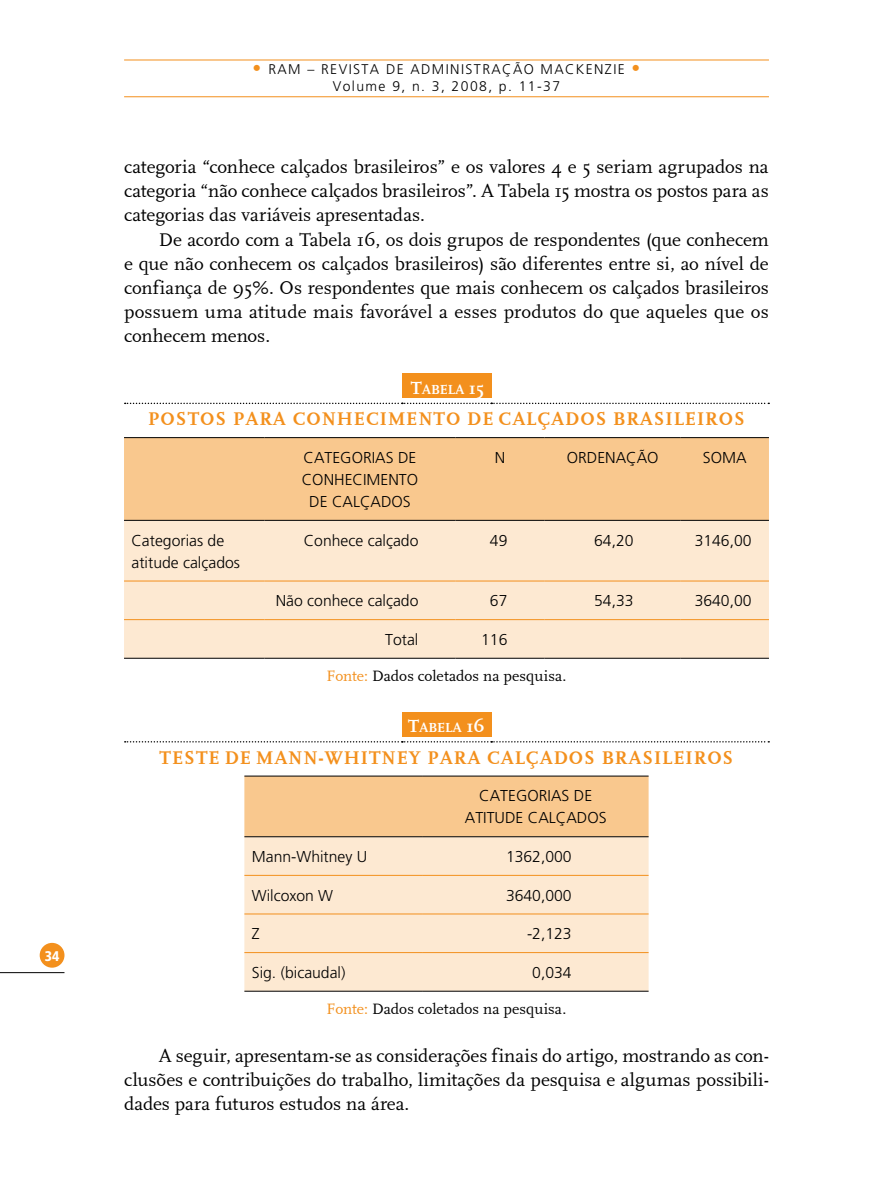
<style>
.page{position:relative;width:893px;height:1191px;background:#fff}
.page>*{position:absolute;margin:0;border:0;box-sizing:border-box;transform-origin:0 0}
.t1{font:19.25px/24.2px "FF Scala";color:#000;text-align:justify}
.t2{font:700 19.25px "FF Scala";letter-spacing:.05em;color:#f3901d}
.t3{font:300 15.75px/22.1px "Frutiger";color:#000;text-align:center}
.t4{font:15.75px "FF Scala";color:#000}
.t5{font:300 14px "Frutiger";letter-spacing:.1em;color:#000}
.t6{font:900 condensed 14px "Frutiger";color:#fff}
.t7{font:700 13.83px "FF Scala";color:#fff}
.s1{font-size:17.5px;color:#f3901d}
.s2{font-size:18.38px}
.s3{color:#f3901d}
</style>
<div class="page">
<div style="left:40px;top:943px;width:24px;height:24px;background:#f3901d;border-radius:50%"></div>
<hr style="left:0;top:972px;width:64px;height:1px;background:#000">
<hr style="left:124px;top:96px;width:645px;height:1px;background:#f3901d">
<hr style="left:124px;top:60px;width:645px;height:1px;background:#f3901d">
<div style="left:402px;top:373px;width:89px;height:25px;background:#f3901d"></div>
<svg style="left:125px;top:403px;width:644px;height:1px"></svg>
<div style="left:124px;top:438px;width:645px;height:82px;background:#f9c88e"></div>
<div style="left:124px;top:521px;width:645px;height:137px;background:#fde9d2"></div>
<hr style="left:124px;top:437px;width:140px;height:1px;background:#000">
<hr style="left:264px;top:437px;width:192px;height:1px;background:#000">
<hr style="left:456px;top:437px;width:89px;height:1px;background:#000">
<hr style="left:545px;top:437px;width:136px;height:1px;background:#000">
<hr style="left:681px;top:437px;width:88px;height:1px;background:#000">
<hr style="left:124px;top:520px;width:140px;height:1px;background:#000">
<hr style="left:264px;top:520px;width:192px;height:1px;background:#000">
<hr style="left:456px;top:520px;width:89px;height:1px;background:#000">
<hr style="left:545px;top:520px;width:136px;height:1px;background:#000">
<hr style="left:681px;top:520px;width:88px;height:1px;background:#000">
<hr style="left:124px;top:658px;width:140px;height:1px;background:#000">
<hr style="left:264px;top:658px;width:192px;height:1px;background:#000">
<hr style="left:456px;top:658px;width:89px;height:1px;background:#000">
<hr style="left:545px;top:658px;width:136px;height:1px;background:#000">
<hr style="left:681px;top:658px;width:88px;height:1px;background:#000">
<hr style="left:124px;top:580px;width:140px;height:1px;background:#f3901d">
<hr style="left:264px;top:580px;width:192px;height:1px;background:#f3901d">
<hr style="left:456px;top:580px;width:89px;height:1px;background:#f3901d">
<hr style="left:545px;top:580px;width:136px;height:1px;background:#f3901d">
<hr style="left:681px;top:580px;width:88px;height:1px;background:#f3901d">
<hr style="left:124px;top:619px;width:140px;height:1px;background:#f3901d">
<hr style="left:264px;top:619px;width:192px;height:1px;background:#f3901d">
<hr style="left:456px;top:619px;width:89px;height:1px;background:#f3901d">
<hr style="left:545px;top:619px;width:136px;height:1px;background:#f3901d">
<hr style="left:681px;top:619px;width:88px;height:1px;background:#f3901d">
<div style="left:402px;top:711px;width:89px;height:25px;background:#f3901d"></div>
<svg style="left:125px;top:741px;width:644px;height:1px"></svg>
<div style="left:244px;top:776px;width:405px;height:60px;background:#f9c88e"></div>
<div style="left:244px;top:837px;width:405px;height:153px;background:#fde9d2"></div>
<hr style="left:244px;top:775px;width:179px;height:1px;background:#000">
<hr style="left:423px;top:775px;width:226px;height:1px;background:#000">
<hr style="left:244px;top:836px;width:179px;height:1px;background:#000">
<hr style="left:423px;top:836px;width:226px;height:1px;background:#000">
<hr style="left:244px;top:990px;width:179px;height:1px;background:#000">
<hr style="left:423px;top:990px;width:226px;height:1px;background:#000">
<hr style="left:244px;top:875px;width:179px;height:1px;background:#f3901d">
<hr style="left:423px;top:875px;width:226px;height:1px;background:#f3901d">
<hr style="left:244px;top:913px;width:179px;height:1px;background:#f3901d">
<hr style="left:423px;top:913px;width:226px;height:1px;background:#f3901d">
<hr style="left:244px;top:952px;width:179px;height:1px;background:#f3901d">
<hr style="left:423px;top:952px;width:226px;height:1px;background:#f3901d">
<p class="t6" style="left:45px;top:947px;width:16px">34</p>
<p class="t5" style="left:253px;top:62px;width:179px"><span class="s1">•</span> RAM – revi sta de admi</p>
<p class="t5" style="left:450px;top:62px;width:125px">nistração macke</p>
<p class="t5" style="left:594px;top:62px;width:48px">nzie <span class="s1">•</span></p>
<p class="t5" style="left:333px;top:79px;width:229px">Volume 9, n. 3, 2008, p. 11-37</p>
<p class="t1" style="left:124px;top:155px;width:646px">categoria “conhece calçados brasileiros” e os valores 4 e 5 seriam agrupados na</p>
<p class="t1" style="left:124px;top:179px;width:646px">categoria “não conhece calçados brasileiros”. A Tabela 15 mostra os postos para as</p>
<p class="t1" style="left:124px;top:203px;width:303px">categorias das variáveis apresentadas.</p>
<p class="t1" style="left:159px;top:227px;width:612px">De acordo com a Tabela 16, os dois grupos de respondentes (que conhecem</p>
<p class="t1" style="left:124px;top:252px;width:646px">e que não conhecem os calçados brasileiros) são diferentes entre si, ao nível de</p>
<p class="t1" style="left:124px;top:276px;width:646px">confiança de 95%. Os respondentes que mais conhecem os calçados brasileiros</p>
<p class="t1" style="left:124px;top:300px;width:646px">possuem uma atitude mais favorável a esses produtos do que aqueles que os</p>
<p class="t1" style="left:124px;top:324px;width:148px">conhecem menos.</p>
<p class="t7" style="left:411px;top:381px;width:75px"><span class="s2">T</span>ABELA <span class="s2">15</span></p>
<p class="t2" style="left:148px;top:408px;width:27px">POSTOS</p>
<p class="t2" style="left:233px;top:408px;width:27px">PARA</p>
<p class="t2" style="left:293px;top:408px;width:15px">CONHECIMENTO</p>
<p class="t2" style="left:467px;top:408px;width:46px">DE CALÇADOS</p>
<p class="t2" style="left:613px;top:408px;width:26px">BRASILEIROS</p>
<p class="t3" style="left:302px;top:446px;width:118px">CATEGORIAS DE<br>CONHECIMENTO<br>DE CALÇADOS</p>
<p class="t3" style="left:495px;top:446px;width:6px">N</p>
<p class="t3" style="left:567px;top:446px;width:50px">ORDENAÇÃ</p>
<p class="t3" style="left:647px;top:446px;width:13px">O</p>
<p class="t3" style="left:703px;top:446px;width:39px">SOMA</p>
<p class="t3" style="left:131px;top:529px;width:110px;text-align:left">Categorias de atitude calçados</p>
<p class="t3" style="left:304px;top:529px;width:116px">Conhece calçado</p>
<p class="t3" style="left:490px;top:529px;width:19px">49</p>
<p class="t3" style="left:594px;top:529px;width:41px">64,20</p>
<p class="t3" style="left:695px;top:529px;width:58px">3146,00</p>
<p class="t3" style="left:276px;top:590px;width:144px">Não conhece calçado</p>
<p class="t3" style="left:490px;top:590px;width:19px">67</p>
<p class="t3" style="left:594px;top:590px;width:41px">54,33</p>
<p class="t3" style="left:695px;top:590px;width:58px">3640,00</p>
<p class="t3" style="left:385px;top:628px;width:35px">Total</p>
<p class="t3" style="left:481px;top:628px;width:28px">116</p>
<p class="t4" style="left:327px;top:667px;width:241px"><span class="s3">Fonte:</span> Dados coletados na pesquisa.</p>
<p class="t7" style="left:408px;top:720px;width:78px"><span class="s2">T</span>ABELA <span class="s2">16</span></p>
<p class="t2" style="left:160px;top:746px;width:13px">TESTE</p>
<p class="t2" style="left:225px;top:746px;width:48px">DE MANN</p>
<p class="t2" style="left:319px;top:746px;width:21px">-WHITNEY</p>
<p class="t2" style="left:427px;top:746px;width:27px">PARA</p>
<p class="t2" style="left:487px;top:746px;width:15px">CALÇADOS</p>
<p class="t2" style="left:602px;top:746px;width:26px">BRASILEIROS</p>
<p class="t3" style="left:465px;top:785px;width:140px">CATEGORIAS DE<br>ATITUDE CALÇADOS</p>
<p class="t3" style="left:252px;top:845px;width:117px">Mann-Whitney U</p>
<p class="t3" style="left:506px;top:845px;width:67px">1362,000</p>
<p class="t3" style="left:252px;top:884px;width:83px">Wilcoxon W</p>
<p class="t3" style="left:506px;top:884px;width:67px">3640,000</p>
<p class="t3" style="left:252px;top:923px;width:6px">Z</p>
<p class="t3" style="left:527px;top:923px;width:46px">-2,123</p>
<p class="t3" style="left:252px;top:961px;width:95px">Sig. (bicaudal)</p>
<p class="t3" style="left:532px;top:961px;width:41px">0,034</p>
<p class="t4" style="left:327px;top:999px;width:241px"><span class="s3">Fonte:</span> Dados coletados na pesquisa.</p>
<p class="t1" style="left:124px;top:1043px;width:646px;text-indent:35px">A seguir, apresentam-se as considerações finais do artigo, mostrando as con&shy;clusões e contribuições do trabalho, limitações da pesquisa e algumas possibili&shy;dades para futuros estudos na área.</p>
</div>
